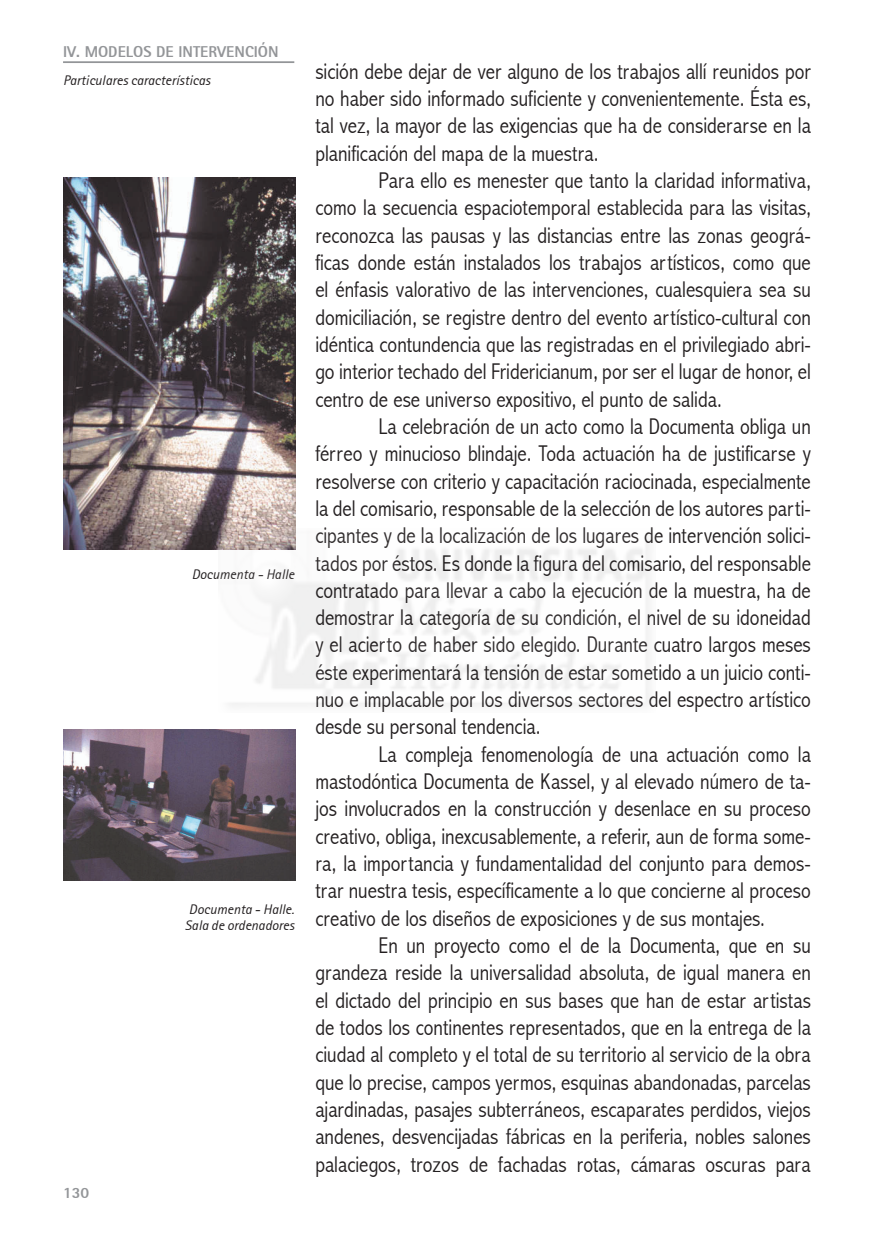
<style>
.page{position:relative;width:874px;height:1241px;background:#fff}
.page>*{position:absolute;margin:0;border:0;box-sizing:border-box;transform-origin:0 0}
.t1{font:300 condensed 22.75px/27.3px "Abadi";color:#231f20;text-align:justify}
.t2{font:800 15.75px "Rotis Sans Serif";color:#939598}
.t3{font:italic 14px/16.8px "Rotis Sans Serif";color:#231f20}
</style>
<div class="page">
<hr style="left:63px;top:61px;width:231px;height:2px;background:#939598">
<img style="left:63px;top:178px;width:232px;height:371px">
<img style="left:63px;top:729px;width:233px;height:151px">
<img style="left:218px;top:528px;width:432px;height:178px">
<p class="t2" style="left:63px;top:41px;width:217px">IV. MODELOS DE INTERVENCIÓN</p>
<p class="t3" style="left:63px;top:72px;width:149px">Particulares características</p>
<p class="t3" style="left:192px;top:565px;width:104px">Documenta - Halle</p>
<p class="t3" style="left:185px;top:900px;width:111px">Documenta - Halle.<br>Sala de ordenadores</p>
<p class="t2" style="left:63px;top:1181px;width:28px">130</p>
<p class="t1" style="left:315px;top:58px;width:497px">sición debe dejar de ver alguno de los trabajos allí reunidos por no haber sido informado suficiente y convenientemente. Ésta es, tal vez, la mayor de las exigencias que ha de considerarse en la planificación del mapa de la muestra.</p>
<p class="t1" style="left:315px;top:167px;width:497px;text-indent:63px">Para ello es menester que tanto la claridad informativa, como la secuencia espaciotemporal establecida para las visitas, reconozca las pausas y las distancias entre las zonas geográ&shy;ficas donde están instalados los trabajos artísticos, como que el énfasis valorativo de las intervenciones, cualesquiera sea su domiciliación, se registre dentro del evento artístico-cultural con idéntica contundencia que las registradas en el privilegiado abri&shy;go interior techado del Fridericianum, por ser el lugar de honor, el centro de ese universo expositivo, el punto de salida.</p>
<p class="t1" style="left:315px;top:412px;width:497px;text-indent:63px">La celebración de un acto como la Documenta obliga un férreo y minucioso blindaje. Toda actuación ha de justificarse y resolverse con criterio y capacitación raciocinada, especialmente la del comisario, responsable de la selección de los autores parti&shy;cipantes y de la localización de los lugares de intervención solici&shy;tados por éstos. Es donde la figura del comisario, del responsable contratado para llevar a cabo la ejecución de la muestra, ha de demostrar la categoría de su condición, el nivel de su idoneidad y el acierto de haber sido elegido. Durante cuatro largos meses éste experimentará la tensión de estar sometido a un juicio conti&shy;nuo e implacable por los diversos sectores del espectro artístico desde su personal tendencia.</p>
<p class="t1" style="left:315px;top:740px;width:497px;text-indent:63px">La compleja fenomenología de una actuación como la mastodóntica Documenta de Kassel, y al elevado número de ta&shy;jos involucrados en la construcción y desenlace en su proceso creativo, obliga, inexcusablemente, a referir, aun de forma some&shy;ra, la importancia y fundamentalidad del conjunto para demos&shy;trar nuestra tesis, específicamente a lo que concierne al proceso creativo de los diseños de exposiciones y de sus montajes.</p>
<p class="t1" style="left:315px;top:931px;width:497px;text-indent:63px">En un proyecto como el de la Documenta, que en su grandeza reside la universalidad absoluta, de igual manera en el dictado del principio en sus bases que han de estar artistas de todos los continentes representados, que en la entrega de la ciudad al completo y el total de su territorio al servicio de la obra que lo precise, campos yermos, esquinas abandonadas, parcelas ajardinadas, pasajes subterráneos, escaparates perdidos, viejos andenes, desvencijadas fábricas en la periferia, nobles salones palaciegos, trozos de fachadas rotas, cámaras oscuras para</p>
</div>
